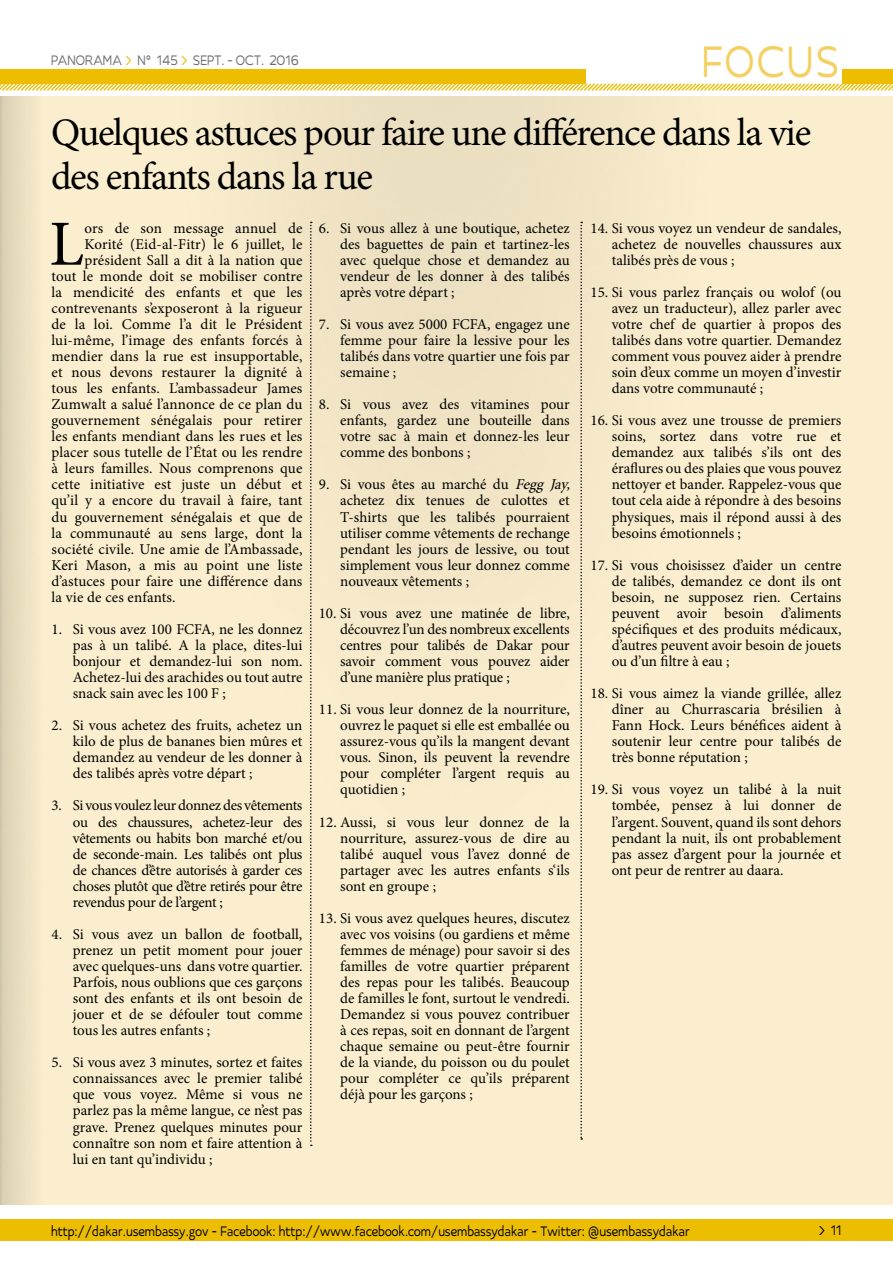
<style>
.page{position:relative;width:893px;height:1263px;background:#fff}
.page>*{position:absolute;margin:0;border:0;box-sizing:border-box;transform-origin:0 0}
.t1{font:64.35px "Minion Pro";color:#000}
.t2{font:500 48px "Best Future V";letter-spacing:.065em;color:#f4d062;scale:.75 1}
.t3{font:39px/43.5px "Minion Pro";letter-spacing:-.035em;color:#000}
.t4{font:15px/16px "Minion Pro";color:#000;text-align:justify}
.t5{font:500 15px "Best Future V";letter-spacing:.02em;color:#000;scale:.75 1}
.t6{font:500 15px "Best Future V";letter-spacing:.01em;color:#706f6f;scale:.75 1}
.s1{color:#ecbd00}
.s2{font-style:italic}
</style>
<div class="page">
<img style="left:0;top:97px;width:893px;height:1107px">
<div style="left:0;top:1219px;width:893px;height:22px;background:#ecbd00"></div>
<div style="left:0;top:69px;width:893px;height:15px;background:#ecbd00"></div>
<div style="left:587px;top:0;width:255px;height:92px;background:#fff"></div>
<svg style="left:0;top:82px;width:893px;height:9px"></svg>
<svg style="left:310px;top:222px;width:2px;height:924px;background:#b4ab94"></svg>
<svg style="left:580px;top:222px;width:2px;height:918px;background:#b4ab94"></svg>
<p class="t6" style="left:51px;top:51px;width:332px">PANORAMA <span class="s1">&gt;</span> N° 145 <span class="s1">&gt;</span> SEPT. - OCT. 2016</p>
<h2 class="t2" style="left:702px;top:34px;width:184px">FOCUS</h2>
<h3 class="t3" style="left:51px;top:111px;width:762px">Quelques astuces pour faire une différence dans la vie des enfants dans la rue</h3>
<p class="t4" style="left:340px;top:220px;width:231px;text-indent:-21px">6. Si vous allez à une boutique, achetez des baguettes de pain et tartinez-les avec quelque chose et demandez au vendeur de les donner à des talibés après votre départ ;</p>
<p class="t4" style="left:340px;top:316px;width:231px;text-indent:-21px">7. Si vous avez 5000 FCFA, engagez une femme pour faire la lessive pour les talibés dans votre quartier une fois par semaine ;</p>
<p class="t4" style="left:340px;top:396px;width:231px;text-indent:-21px">8. Si vous avez des vitamines pour enfants, gardez une bouteille dans votre sac à main et donnez-les leur comme des bonbons ;</p>
<p class="t4" style="left:340px;top:477px;width:236px;text-align:left;text-indent:-21px">9. Si vous êtes au marché du <span class="s2">Fegg Jay, </span>achetez dix tenues de culottes et T-shirts que les talibés pourraient utiliser comme vêtements de rechange pendant les jours de lessive, ou tout simplement vous leur donnez comme nouveaux vêtements ;</p>
<p class="t4" style="left:340px;top:605px;width:231px;text-indent:-21px">10. Si vous avez une matinée de libre, découvrez l’un des nombreux excellents centres pour talibés de Dakar pour savoir comment vous pouvez aider d’une manière plus pratique ;</p>
<p class="t4" style="left:340px;top:701px;width:231px;text-indent:-21px">11. Si vous leur donnez de la nourriture, ouvrez le paquet si elle est emballée ou assurez-vous qu’ils la mangent devant vous. Sinon, ils peuvent la revendre pour compléter l’argent requis au quotidien ;</p>
<p class="t4" style="left:340px;top:814px;width:231px;text-indent:-21px">12. Aussi, si vous leur donnez de la nourriture, assurez-vous de dire au talibé auquel vous l’avez donné de partager avec les autres enfants s‘ils sont en groupe ;</p>
<p class="t4" style="left:340px;top:910px;width:231px;text-indent:-21px">13. Si vous avez quelques heures, discutez avec vos voisins (ou gardiens et même femmes de ménage) pour savoir si des familles de votre quartier préparent des repas pour les talibés. Beaucoup de familles le font, surtout le vendredi.<br>Demandez si vous pouvez contribuer à ces repas, soit en donnant de l’argent chaque semaine ou peut-être fournir de la viande, du poisson ou du poulet pour compléter ce qu’ils préparent déjà pour les garçons ;</p>
<h1 class="t1" style="left:49px;top:201px;width:36px">L</h1>
<p class="t4" style="left:85px;top:220px;width:219px">ors de son message annuel de</p>
<p class="t4" style="left:612px;top:220px;width:231px;text-indent:-21px">14. Si vous voyez un vendeur de sandales, achetez de nouvelles chaussures aux talibés près de vous ;</p>
<p class="t4" style="left:612px;top:284px;width:231px;text-indent:-21px">15. Si vous parlez français ou wolof (ou avez un traducteur), allez parler avec votre chef de quartier à propos des talibés dans votre quartier. Demandez comment vous pouvez aider à prendre soin d’eux comme un moyen d’investir dans votre communauté ;</p>
<p class="t4" style="left:612px;top:412px;width:231px;text-indent:-21px">16. Si vous avez une trousse de premiers soins, sortez dans votre rue et demandez aux talibés s’ils ont des éraflures ou des plaies que vous pouvez nettoyer et bander. Rappelez-vous que tout cela aide à répondre à des besoins physiques, mais il répond aussi à des besoins émotionnels ;</p>
<p class="t4" style="left:612px;top:557px;width:231px;text-indent:-21px">17. Si vous choisissez d’aider un centre de talibés, demandez ce dont ils ont besoin, ne supposez rien. Certains peuvent avoir besoin d’aliments spécifiques et des produits médicaux, d’autres peuvent avoir besoin de jouets ou d’un filtre à eau ;</p>
<p class="t4" style="left:612px;top:685px;width:231px;text-indent:-21px">18. Si vous aimez la viande grillée, allez dîner au Churrascaria brésilien à Fann Hock. Leurs bénéfices aident à soutenir leur centre pour talibés de très bonne réputation ;</p>
<p class="t4" style="left:612px;top:782px;width:231px;text-indent:-21px">19. Si vous voyez un talibé à la nuit tombée, pensez à lui donner de l’argent. Souvent, quand ils sont dehors pendant la nuit, ils ont probablement pas assez d’argent pour la journée et ont peur de rentrer au daara.</p>
<p class="t4" style="left:85px;top:236px;width:219px">Korité (Eid-al-Fitr) le 6 juillet, le</p>
<p class="t4" style="left:85px;top:252px;width:219px">président Sall a dit à la nation que</p>
<p class="t4" style="left:52px;top:268px;width:252px">tout le monde doit se mobiliser contre</p>
<p class="t4" style="left:52px;top:284px;width:252px">la mendicité des enfants et que les</p>
<p class="t4" style="left:52px;top:300px;width:252px">contrevenants s’exposeront à la rigueur</p>
<p class="t4" style="left:52px;top:316px;width:252px">de la loi. Comme l’a dit le Président</p>
<p class="t4" style="left:52px;top:332px;width:252px">lui-même, l’image des enfants forcés à</p>
<p class="t4" style="left:52px;top:348px;width:252px">mendier dans la rue est insupportable,</p>
<p class="t4" style="left:52px;top:364px;width:252px">et nous devons restaurer la dignité à</p>
<p class="t4" style="left:52px;top:380px;width:252px">tous les enfants. L’ambassadeur James</p>
<p class="t4" style="left:52px;top:396px;width:252px">Zumwalt a salué l’annonce de ce plan du</p>
<p class="t4" style="left:52px;top:412px;width:252px">gouvernement sénégalais pour retirer</p>
<p class="t4" style="left:52px;top:428px;width:252px">les enfants mendiant dans les rues et les</p>
<p class="t4" style="left:52px;top:445px;width:252px">placer sous tutelle de l’État ou les rendre</p>
<p class="t4" style="left:52px;top:461px;width:252px">à leurs familles. Nous comprenons que</p>
<p class="t4" style="left:52px;top:477px;width:252px">cette initiative est juste un début et</p>
<p class="t4" style="left:52px;top:493px;width:252px">qu’il y a encore du travail à faire, tant</p>
<p class="t4" style="left:52px;top:509px;width:252px">du gouvernement sénégalais et que de</p>
<p class="t4" style="left:52px;top:525px;width:252px">la communauté au sens large, dont la</p>
<p class="t4" style="left:52px;top:541px;width:252px">société civile. Une amie de l’Ambassade,</p>
<p class="t4" style="left:52px;top:557px;width:252px">Keri Mason, a mis au point une liste</p>
<p class="t4" style="left:52px;top:573px;width:252px">d’astuces pour faire une différence dans</p>
<p class="t4" style="left:52px;top:589px;width:125px">la vie de ces enfants.</p>
<p class="t4" style="left:73px;top:621px;width:231px;text-indent:-21px">1. Si vous avez 100 FCFA, ne les donnez pas à un talibé. A la place, dites-lui bonjour et demandez-lui son nom.<br>Achetez-lui des arachides ou tout autre snack sain avec les 100 F ;</p>
<p class="t4" style="left:73px;top:717px;width:231px;text-indent:-21px">2. Si vous achetez des fruits, achetez un kilo de plus de bananes bien mûres et demandez au vendeur de les donner à des talibés après votre départ ;</p>
<p class="t4" style="left:73px;top:798px;width:231px;text-indent:-21px">3. Si vous voulez leur donnez des vêtements ou des chaussures, achetez-leur des vêtements ou habits bon marché et/ou de seconde-main. Les talibés ont plus de chances d’être autorisés à garder ces choses plutôt que d’être retirés pour être revendus pour de l’argent ;</p>
<p class="t4" style="left:73px;top:926px;width:231px;text-indent:-21px">4. Si vous avez un ballon de football, prenez un petit moment pour jouer avec quelques-uns dans votre quartier.<br>Parfois, nous oublions que ces garçons sont des enfants et ils ont besoin de jouer et de se défouler tout comme tous les autres enfants ;</p>
<p class="t4" style="left:73px;top:1054px;width:231px;text-indent:-21px">5. Si vous avez 3 minutes, sortez et faites connaissances avec le premier talibé que vous voyez. Même si vous ne parlez pas la même langue, ce n’est pas grave. Prenez quelques minutes pour connaître son nom et faire attention à lui en tant qu’individu ;</p>
<p class="t5" style="left:51px;top:1222px;width:853px">http://dakar.usembassy.gov - Facebook: http://www.facebook.com/usembassydakar - Twitter: @usembassydakar</p>
<p class="t5" style="left:818px;top:1222px;width:33px">&gt; 11</p>
</div>
